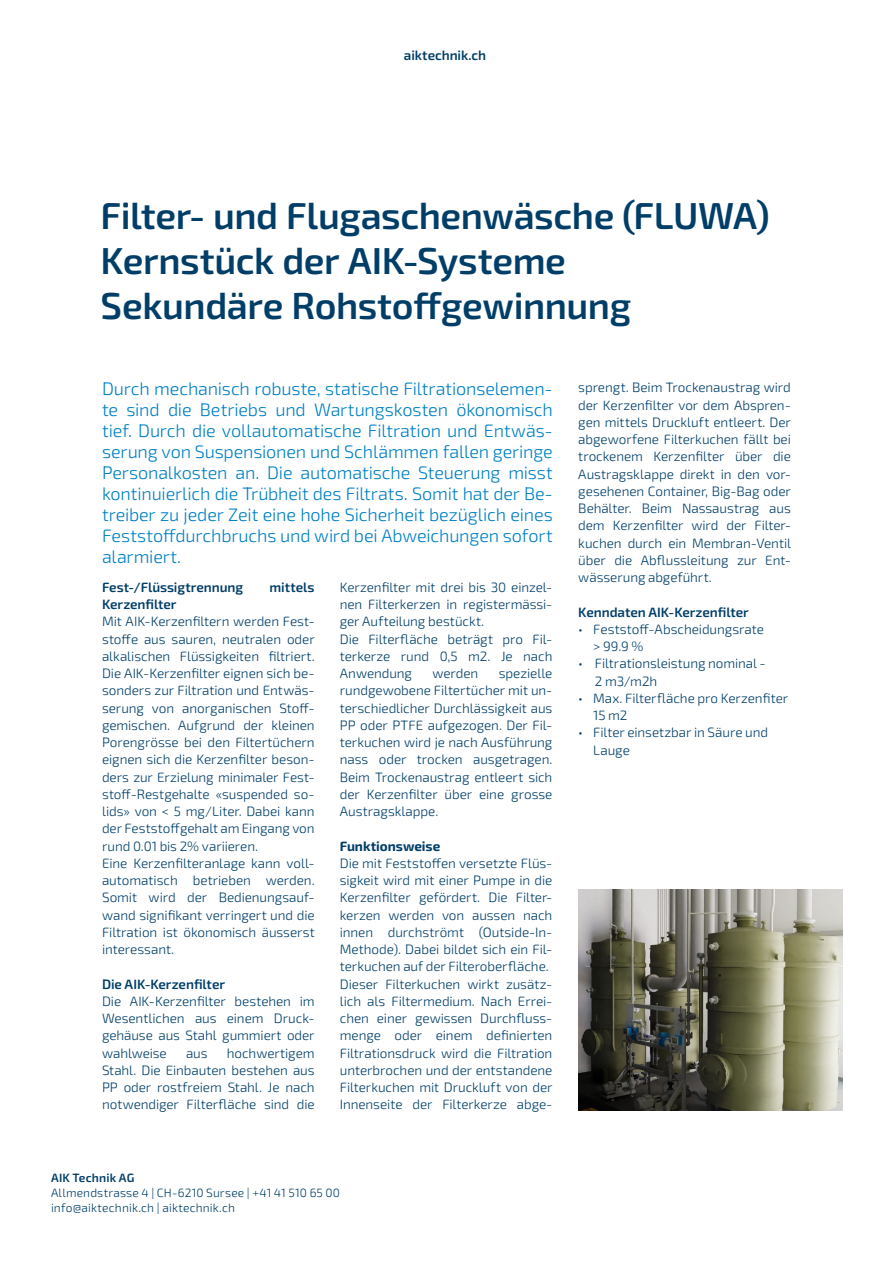
<style>
.page{position:relative;width:893px;height:1263px;background:#fff}
.page>*{position:absolute;margin:0;border:0;box-sizing:border-box;transform-origin:0 0}
.t1{font:600 37.5px/45px "Exo 2";letter-spacing:-.01em;color:#003e68}
.t2{font:300 18px/21px "Exo 2";letter-spacing:-.01em;color:#0080c5;text-align:justify}
.t3{font:300 13.5px/17.2px "Exo 2";letter-spacing:-.005em;color:#003e68;text-align:justify}
.t4{font:600 13.5px "Exo 2";letter-spacing:-.005em;color:#003e68}
.t5{font:700 13.5px "Exo 2";letter-spacing:-.005em;color:#003e68}
.t6{font:300 12px/15px "Exo 2";letter-spacing:.015em;color:#003e68}
.s1{font-weight:600}
</style>
<div class="page">
<img style="left:579px;top:890px;width:263px;height:221px">
<p class="t4" style="left:404px;top:46px;width:84px">aiktechnik.ch</p>
<p class="t1" style="left:101px;top:192px;width:670px">Filter- und Flugaschenwäsche (FLUWA)<br>Kernstück der AIK-Systeme</p>
<p class="t1" style="left:101px;top:282px;width:532px">Sekundäre Rohstoffgewinnung</p>
<p class="t2" style="left:102px;top:377px;width:452px">Durch mechanisch robuste, statische Filtrationselemen&shy;te sind die Betriebs und Wartungskosten ökonomisch tief. Durch die vollautomatische Filtration und Entwäs&shy;serung von Suspensionen und Schlämmen fallen geringe Personalkosten an. Die automatische Steuerung misst kontinuierlich die Trübheit des Filtrats. Somit hat der Be&shy;treiber zu jeder Zeit eine hohe Sicherheit bezüglich eines Feststoffdurchbruchs und wird bei Abweichungen sofort alarmiert.</p>
<p class="t4" style="left:102px;top:578px;width:143px">Fest-/Flüssigtrennung</p>
<p class="t4" style="left:270px;top:578px;width:47px">mittels</p>
<p class="t4" style="left:102px;top:595px;width:76px">Kerzenfilter</p>
<p class="t3" style="left:102px;top:612px;width:214px">Mit AIK-Kerzenfiltern werden Fest&shy;stoffe aus sauren, neutralen oder alkalischen Flüssigkeiten filtriert.<br>Die AIK-Kerzenfilter eignen sich be&shy;sonders zur Filtration und Entwäs&shy;serung von anorganischen Stoff&shy;gemischen. Aufgrund der kleinen Porengrösse bei den Filtertüchern eignen sich die Kerzenfilter beson&shy;ders zur Erzielung minimaler Fest&shy;stoff-Restgehalte «suspended so&shy;lids» von &lt; 5 mg/Liter. Dabei kann der Feststoffgehalt am Eingang von rund 0.01 bis 2% variieren.</p>
<p class="t3" style="left:102px;top:854px;width:214px">Eine Kerzenfilteranlage kann voll&shy;automatisch betrieben werden.<br>Somit wird der Bedienungsauf&shy;wand signifikant verringert und die Filtration ist ökonomisch äusserst interessant.</p>
<p class="t4" style="left:102px;top:974px;width:124px">Die AIK-Kerzenfilter</p>
<p class="t3" style="left:102px;top:992px;width:214px">Die AIK-Kerzenfilter bestehen im Wesentlichen aus einem Druck&shy;gehäuse aus Stahl gummiert oder wahlweise</p>
<p class="t3" style="left:102px;top:1044px;width:214px;text-indent:125px">hochwertigem Stahl. Die Einbauten bestehen aus PP oder rostfreiem Stahl. Je nach notwendiger Filterfläche sind die</p>
<p class="t3" style="left:186px;top:1044px;width:23px">aus</p>
<p class="t3" style="left:340px;top:578px;width:214px">Kerzenfilter mit drei bis 30 einzel&shy;nen Filterkerzen in registermässi&shy;ger Aufteilung bestückt.</p>
<p class="t3" style="left:340px;top:630px;width:214px">Die Filterfläche beträgt pro Fil&shy;terkerze rund 0,5 m2. Je nach Anwendung</p>
<p class="t3" style="left:340px;top:664px;width:214px;text-indent:159px">spezielle rundgewobene Filtertücher mit un&shy;terschiedlicher Durchlässigkeit aus PP oder PTFE aufgezogen. Der Fil&shy;terkuchen wird je nach Ausführung nass oder trocken ausgetragen.<br>Beim Trockenaustrag entleert sich der Kerzenfilter über eine grosse Austragsklappe.</p>
<p class="t5" style="left:340px;top:836px;width:102px">Funktionsweise</p>
<p class="t3" style="left:340px;top:854px;width:214px">Die mit Feststoffen versetzte Flüs&shy;sigkeit wird mit einer Pumpe in die Kerzenfilter gefördert. Die Filter&shy;kerzen werden von aussen nach innen durchströmt (Outside-In-Methode). Dabei bildet sich ein Fil&shy;terkuchen auf der Filteroberfläche.</p>
<p class="t3" style="left:340px;top:975px;width:214px">Dieser Filterkuchen wirkt zusätz&shy;lich als Filtermedium. Nach Errei&shy;chen einer gewissen Durchfluss&shy;menge oder einem definierten Filtrationsdruck wird die Filtration unterbrochen und der entstandene Filterkuchen mit Druckluft von der Innenseite der Filterkerze abge-</p>
<p class="t3" style="left:432px;top:664px;width:47px">werden</p>
<p class="t6" style="left:51px;top:1170px;width:291px"><span class="s1">AIK Technik AG<br></span>Allmendstrasse 4 | CH-6210 Sursee | +41 41 510 65 00 info@aiktechnik.ch | aiktechnik.ch</p>
<p class="t3" style="left:578px;top:378px;width:214px">sprengt. Beim Trockenaustrag wird der Kerzenfilter vor dem Abspren&shy;gen mittels Druckluft entleert. Der abgeworfene Filterkuchen fällt bei trockenem Kerzenfilter über die Austragsklappe direkt in den vor&shy;gesehenen Container, Big-Bag oder Behälter. Beim Nassaustrag aus dem Kerzenfilter wird der Filter&shy;kuchen durch ein Membran-Ventil über die Abflussleitung zur Ent&shy;wässerung abgeführt.</p>
<p class="t4" style="left:578px;top:602px;width:172px">Kenndaten AIK-Kerzenfilter</p>
<p class="t3" style="left:578px;top:620px;width:187px">• Feststoff-Abscheidungsrate</p>
<p class="t3" style="left:593px;top:637px;width:52px">&gt; 99.9 %</p>
<p class="t3" style="left:578px;top:654px;width:189px">• Filtrationsleistung nominal -</p>
<p class="t3" style="left:595px;top:672px;width:64px">2 m3/m2h</p>
<p class="t3" style="left:578px;top:689px;width:211px">• Max. Filterfläche pro Kerzenfiter</p>
<p class="t3" style="left:593px;top:706px;width:36px">15 m2</p>
<p class="t3" style="left:578px;top:723px;width:191px">• Filter einsetzbar in Säure und</p>
<p class="t3" style="left:593px;top:741px;width:38px">Lauge</p>
</div>
